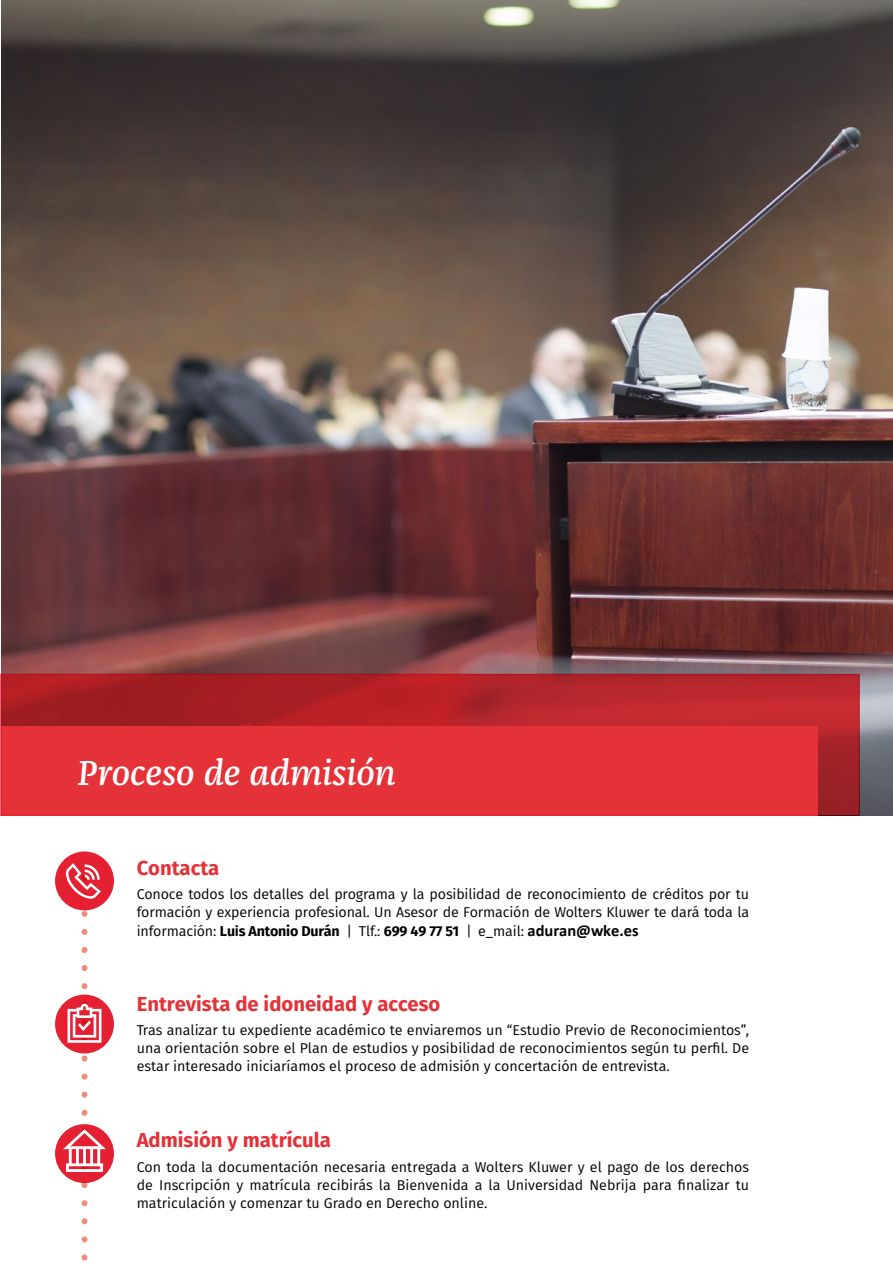
<style>
.page{position:relative;width:893px;height:1263px;background:#fff}
.page>*{position:absolute;margin:0;border:0;box-sizing:border-box;transform-origin:0 0}
.t1{font:italic 500 36px "Franziska Pro";color:#fff}
.t2{font:700 20.25px "Fira Sans";color:#e53138}
.t3{font:14.25px/18px "Fira Sans";color:#000;text-align:justify}
.s1{font-weight:700}
.s2{font-family:"Calibri";font-weight:700;font-size:16.5px}
</style>
<div class="page">
<div style="left:55px;top:994px;width:59px;height:59px;background:#e42032;border-radius:50%"></div>
<div style="left:55px;top:1124px;width:59px;height:59px;background:#e42032;border-radius:50%"></div>
<img style="left:1px;top:0;width:892px;height:815px">
<svg style="left:0;top:674px;width:860px;height:142px;background:#d02b32"></svg>
<div style="left:55px;top:851px;width:59px;height:59px;background:#e42032;border-radius:50%"></div>
<svg style="left:63px;top:863px;width:43px;height:398px"></svg>
<h1 class="t1" style="left:78px;top:750px;width:320px">Proceso de admisión</h1>
<h2 class="t2" style="left:137px;top:850px;width:84px">Contacta</h2>
<p class="t3" style="left:137px;top:884px;width:614px;line-height:18.6px">Conoce todos los detalles del programa y la posibilidad de reconocimiento de créditos por tu formación y experiencia profesional. Un Asesor de Formación de Wolters Kluwer te dará toda la información: <span class="s1">Lu</span><span class="s2">i</span><span class="s1">s Antonio Durán</span> | Tlf.: <span class="s1">699 49 77 51</span> | e_mail: <span class="s2">aduran@wke.es</span></p>
<h2 class="t2" style="left:137px;top:987px;width:305px">Entrevista de idoneidad y acceso</h2>
<p class="t3" style="left:137px;top:1021px;width:614px">Tras analizar tu expediente académico te enviaremos un “Estudio Previo de Reconocimientos”, una orientación sobre el Plan de estudios y posibilidad de reconocimientos según tu perfil. De estar interesado iniciaríamos el proceso de admisión y concertación de entrevista.</p>
<h2 class="t2" style="left:137px;top:1123px;width:196px">Admisión y matrícula</h2>
<p class="t3" style="left:137px;top:1157px;width:614px">Con toda la documentación necesaria entregada a Wolters Kluwer y el pago de los derechos de Inscripción y matrícula recibirás la Bienvenida a la Universidad Nebrija para finalizar tu matriculación y comenzar tu Grado en Derecho online.</p>
</div>
